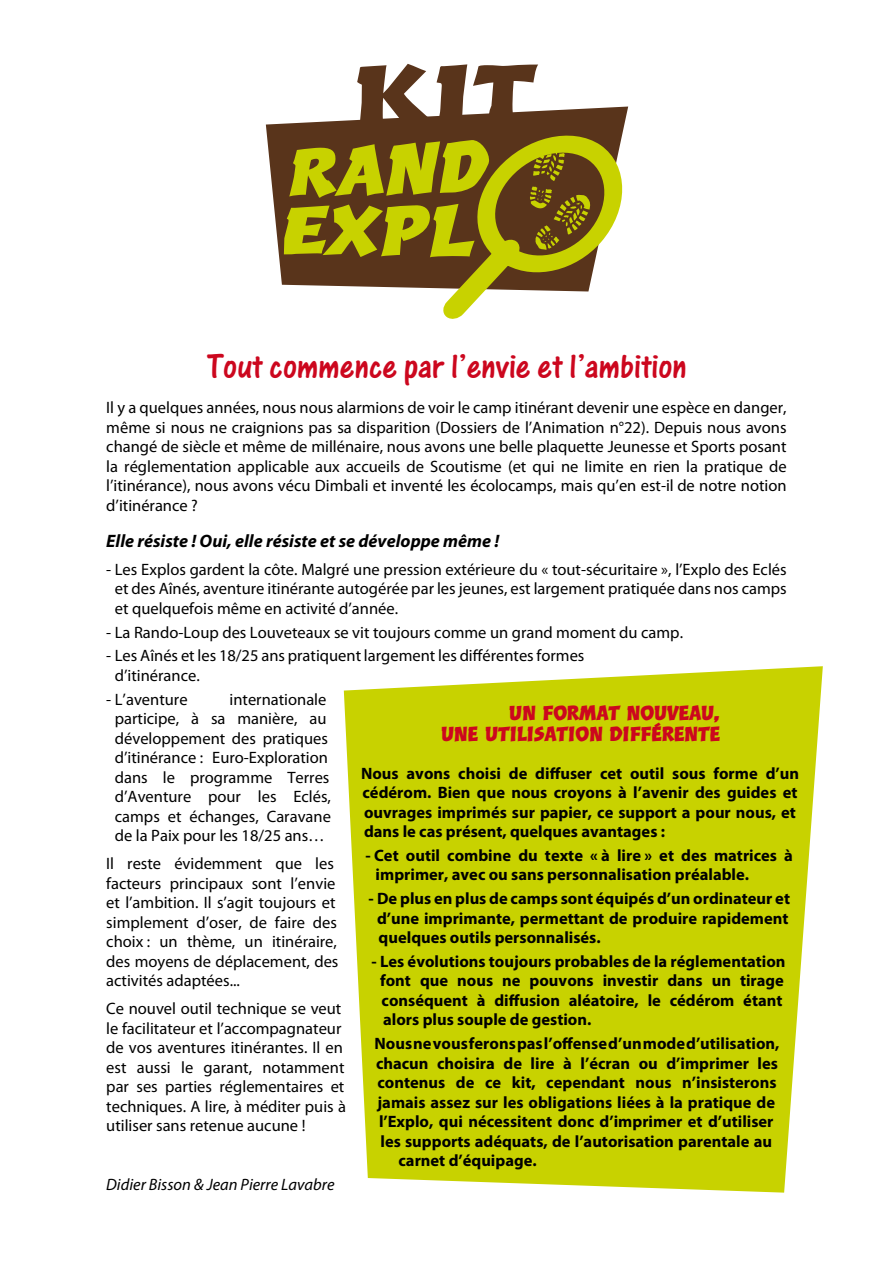
<style>
.page{position:relative;width:893px;height:1263px;background:#fff}
.page>*{position:absolute;margin:0;border:0;box-sizing:border-box;transform-origin:0 0}
.t1{font:36px "One Stroke Script Plain";color:#cc071e}
.t2{font:italic 700 18px "Myriad Pro";color:#000}
.t3{font:18px/21px "Balder LL";color:#cc071e;text-align:right}
.t4{font:16.5px/19.5px "Myriad Pro";color:#000}
.t5{font:700 16.5px/19.5px "Myriad Pro";color:#000}
.t6{font:italic 16.5px "Myriad Pro";color:#000}
</style>
<div class="page">
<svg style="left:266px;top:123px;width:18px;height:162px;fill:#59341b"></svg>
<svg style="left:284px;top:64px;width:344px;height:255px"></svg>
<svg style="left:344px;top:666px;width:479px;height:526px;background:#cdd619"></svg>
<h1 class="t1" style="left:206px;top:344px;width:482px">Tout commence par l’envie et l’ambition</h1>
<p class="t4" style="left:106px;top:398px;width:682px;text-align:justify">Il y a quelques années, nous nous alarmions de voir le camp itinérant devenir une espèce en danger, même si nous ne craignions pas sa disparition (Dossiers de l’Animation n°22). Depuis nous avons changé de siècle et même de millénaire, nous avons une belle plaquette Jeunesse et Sports posant la réglementation applicable aux accueils de Scoutisme (et qui ne limite en rien la pratique de l’itinérance), nous avons vécu Dimbali et inventé les écolocamps, mais qu’en est-il de notre notion d’itinérance ?</p>
<p class="t2" style="left:106px;top:529px;width:395px">Elle résiste ! Oui, elle résiste et se développe même !</p>
<p class="t4" style="left:115px;top:559px;width:673px;text-align:justify;text-indent:-9px">- Les Explos gardent la côte. Malgré une pression extérieure du « tout-sécuritaire », l’Explo des Eclés et des Aînés, aventure itinérante autogérée par les jeunes, est largement pratiquée dans nos camps et quelquefois même en activité d’année.</p>
<p class="t4" style="left:106px;top:622px;width:578px">- La Rando-Loup des Louveteaux se vit toujours comme un grand moment du camp.</p>
<p class="t4" style="left:115px;top:646px;width:471px;text-indent:-9px">- Les Aînés et les 18/25 ans pratiquent largement les différentes formes d’itinérance.</p>
<p class="t4" style="left:106px;top:689px;width:83px">- L’aventure</p>
<p class="t4" style="left:115px;top:689px;width:218px;text-indent:115px">internationale participe, à sa manière, au développement des pratiques d’itinérance : Euro-Exploration dans le programme Terres d’Aventure pour les Eclés, camps et échanges, Caravane de la Paix pour les 18/25 ans…</p>
<p class="t4" style="left:106px;top:853px;width:234px">Il reste évidemment que les facteurs principaux sont l’envie et l’ambition. Il s’agit toujours et simplement d’oser, de faire des choix : un thème, un itinéraire, des moyens de déplacement, des activités adaptées...</p>
<p class="t4" style="left:106px;top:998px;width:241px">Ce nouvel outil technique se veut le facilitateur et l’accompagnateur de vos aventures itinérantes. Il en est aussi le garant, notamment par ses parties réglementaires et techniques. A lire, à méditer puis à utiliser sans retenue aucune !</p>
<p class="t3" style="left:441px;top:702px;width:280px">UN FORMAT NOUVEAU,<br>UNE UTILISATION DIFFÉRENTE</p>
<p class="t5" style="left:361px;top:763px;width:440px">Nous avons choisi de diffuser cet outil sous forme d’un cédérom. Bien que nous croyons à l’avenir des guides et ouvrages imprimés sur papier, ce support a pour nous, et dans le cas présent, quelques avantages :</p>
<p class="t5" style="left:376px;top:845px;width:419px;text-indent:-10px">- Cet outil combine du texte « à lire » et des matrices à imprimer, avec ou sans personnalisation préalable.</p>
<p class="t5" style="left:377px;top:888px;width:414px;text-align:justify;text-indent:-9px">- De plus en plus de camps sont équipés d’un ordinateur et d’une imprimante, permettant de produire rapidement quelques outils personnalisés.</p>
<p class="t5" style="left:380px;top:951px;width:407px;text-indent:-9px">- Les évolutions toujours probables de la réglementation font que nous ne pouvons investir dans un tirage conséquent à diffusion aléatoire, le cédérom étant alors plus souple de gestion.</p>
<p class="t5" style="left:374px;top:1033px;width:406px">Nous ne vous ferons pas l’offense d’un mode d’utilisation,</p>
<p class="t5" style="left:376px;top:1053px;width:404px">chacun choisira de lire à l’écran ou d’imprimer les</p>
<p class="t5" style="left:377px;top:1072px;width:401px">contenus de ce kit, cependant nous n’insisterons</p>
<p class="t5" style="left:377px;top:1092px;width:399px">jamais assez sur les obligations liées à la pratique de</p>
<p class="t5" style="left:379px;top:1111px;width:396px">l’Explo, qui nécessitent donc d’imprimer et d’utiliser</p>
<p class="t5" style="left:380px;top:1131px;width:393px">les supports adéquats, de l’autorisation parentale au</p>
<p class="t5" style="left:398px;top:1150px;width:140px">carnet d’équipage.</p>
<p class="t6" style="left:106px;top:1174px;width:230px">Didier Bisson &amp; Jean Pierre Lavabre</p>
</div>
